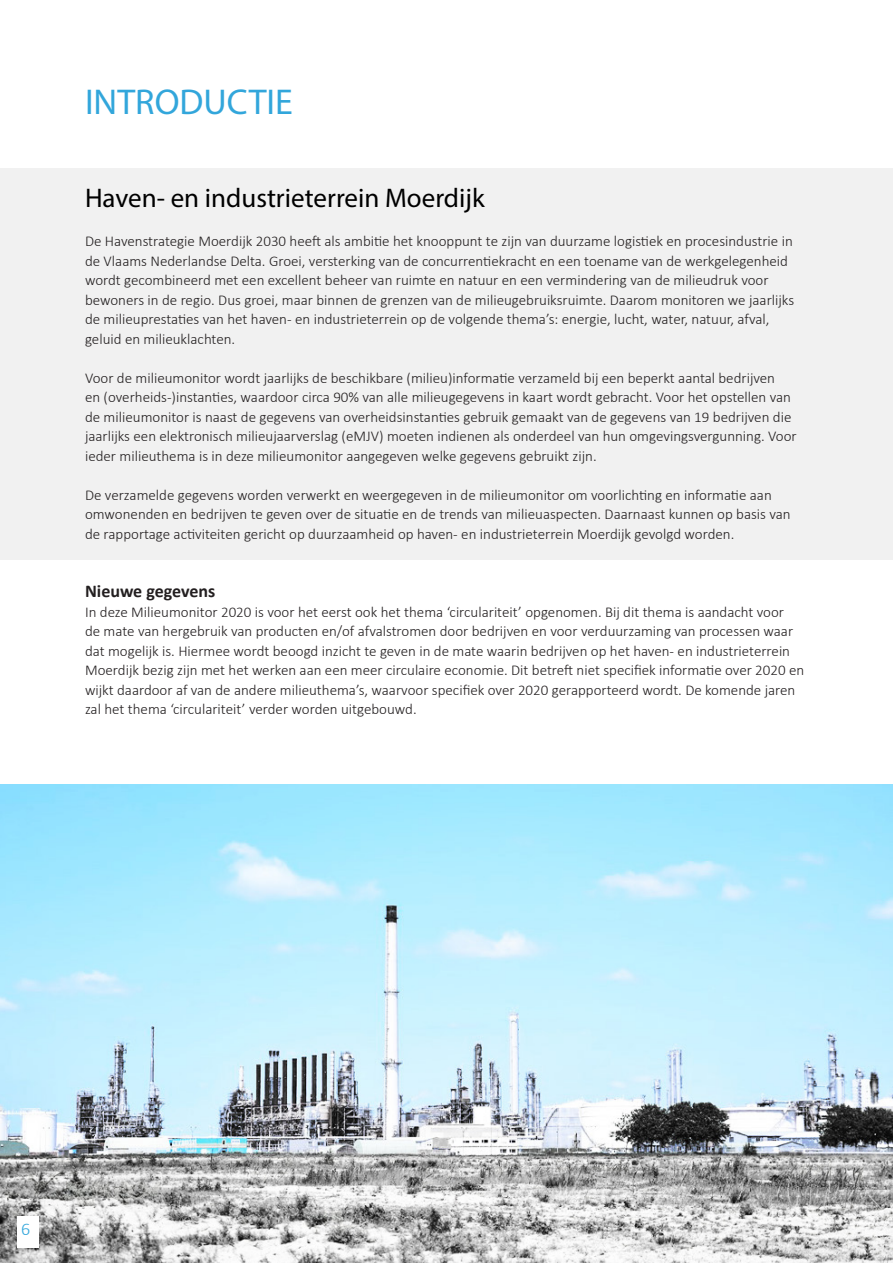
<style>
.page{position:relative;width:893px;height:1263px;background:#fff}
.page>*{position:absolute;margin:0;border:0;box-sizing:border-box;transform-origin:0 0}
.t1{font:36px "Myriad Pro";color:#32a6db}
.t2{font:27px "Myriad Pro";color:#000}
.t3{font:700 18px "Calibri";color:#231f20}
.t4{font:300 18px "Calibri";color:#32a6db}
.t5{font:300 15px/19.5px "Calibri";color:#231f20}
</style>
<div class="page">
<div style="left:0;top:169px;width:893px;height:391px;background:#f1f1f1"></div>
<img style="left:0;top:784px;width:893px;height:479px">
<div style="left:17px;top:1216px;width:21px;height:32px;background:#fff"></div>
<p class="t1" style="left:85px;top:80px;width:209px">INTRODUCTIE</p>
<p class="t2" style="left:85px;top:182px;width:401px">Haven- en industrieterrein Moerdijk</p>
<p class="t5" style="left:85px;top:232px;width:711px">De Havenstrategie Moerdijk 2030 heeft als ambitie het knooppunt te zijn van duurzame logistiek en procesindustrie in de Vlaams Nederlandse Delta. Groei, versterking van de concurrentiekracht en een toename van de werkgelegenheid wordt gecombineerd met een excellent beheer van ruimte en natuur en een vermindering van de milieudruk voor bewoners in de regio. Dus groei, maar binnen de grenzen van de milieugebruiksruimte. Daarom monitoren we jaarlijks de milieuprestaties van het haven- en industrieterrein op de volgende thema’s: energie, lucht, water, natuur, afval, geluid en milieuklachten.</p>
<p class="t5" style="left:85px;top:368px;width:713px">Voor de milieumonitor wordt jaarlijks de beschikbare (milieu)informatie verzameld bij een beperkt aantal bedrijven<br>en (overheids-)instanties, waardoor circa 90% van alle milieugegevens in kaart wordt gebracht. Voor het opstellen van de milieumonitor is naast de gegevens van overheidsinstanties gebruik gemaakt van de gegevens van 19 bedrijven die jaarlijks een elektronisch milieujaarverslag (eMJV) moeten indienen als onderdeel van hun omgevingsvergunning. Voor ieder milieuthema is in deze milieumonitor aangegeven welke gegevens gebruikt zijn.</p>
<p class="t5" style="left:85px;top:485px;width:707px">De verzamelde gegevens worden verwerkt en weergegeven in de milieumonitor om voorlichting en informatie aan omwonenden en bedrijven te geven over de situatie en de trends van milieuaspecten. Daarnaast kunnen op basis van de rapportage activiteiten gericht op duurzaamheid op haven- en industrieterrein Moerdijk gevolgd worden.</p>
<p class="t3" style="left:85px;top:579px;width:132px">Nieuwe gegevens</p>
<p class="t5" style="left:85px;top:602px;width:721px">In deze Milieumonitor 2020 is voor het eerst ook het thema ‘circulariteit’ opgenomen. Bij dit thema is aandacht voor<br>de mate van hergebruik van producten en/of afvalstromen door bedrijven en voor verduurzaming van processen waar dat mogelijk is. Hiermee wordt beoogd inzicht te geven in de mate waarin bedrijven op het haven- en industrieterrein Moerdijk bezig zijn met het werken aan een meer circulaire economie. Dit betreft niet specifiek informatie over 2020 en wijkt daardoor af van de andere milieuthema’s, waarvoor specifiek over 2020 gerapporteerd wordt. De komende jaren zal het thema ‘circulariteit’ verder worden uitgebouwd.</p>
<p class="t4" style="left:21px;top:1218px;width:11px">6</p>
<p class="t4" style="left:27px;top:1218px;width:11px">6</p>
</div>
